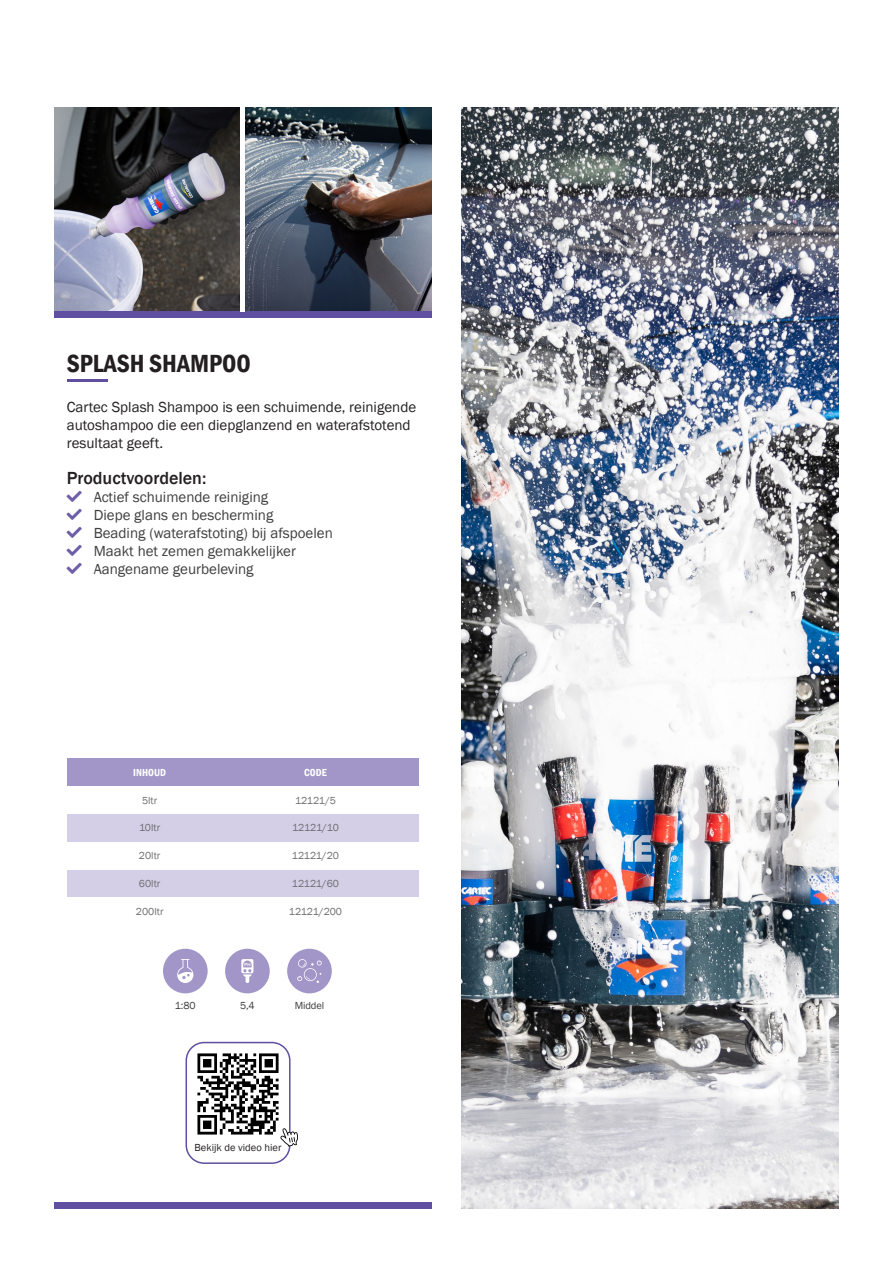
<style>
.page{position:relative;width:893px;height:1263px;background:#fff}
.page>*{position:absolute;margin:0;border:0;box-sizing:border-box;transform-origin:0 0}
.t1{font:600 condensed 25.5px "Franklin Gothic";color:#231f20}
.t2{font:500 18px "Franklin Gothic";color:#231f20}
.t3{font:15px "Franklin Gothic";color:#3e3e3f}
.t4{font:15px/18px "Franklin Gothic";color:#231f20}
.t5{font:10.5px "Franklin Gothic";color:#6c6d70}
.t6{font:10.5px "Franklin Gothic";color:#231f20}
.t7{font:10.5px "Franklin Gothic";letter-spacing:-.01em;color:#3e3e3f}
.t8{font:600 condensed 10.5px "Franklin Gothic";color:#fff}
.s1{color:#6d5ca7}
</style>
<div class="page">
<img style="left:54px;top:107px;width:186px;height:204px">
<img style="left:245px;top:107px;width:186px;height:204px">
<div style="left:54px;top:311px;width:377px;height:7px;background:#604fa0"></div>
<div style="left:54px;top:1202px;width:377px;height:7px;background:#604fa0"></div>
<hr style="left:67px;top:379px;width:41px;height:2px;background:#604fa0">
<div style="left:186px;top:1042px;width:105px;height:122px;border:2px solid #604fa0;border-radius:18px"></div>
<img style="left:190px;top:1046px;width:96px;height:89px">
<svg style="left:280px;top:1128px;width:18px;height:18px"></svg>
<div style="left:225px;top:949px;width:45px;height:44px;background:#a296c8;border-radius:50%"></div>
<svg style="left:241px;top:959px;width:12px;height:24px"></svg>
<div style="left:287px;top:949px;width:45px;height:44px;background:#a296c8;border-radius:50%"></div>
<svg style="left:297px;top:959px;width:25px;height:24px"></svg>
<div style="left:163px;top:949px;width:45px;height:44px;background:#a296c8;border-radius:50%"></div>
<svg style="left:177px;top:959px;width:16px;height:24px"></svg>
<img style="left:461px;top:107px;width:378px;height:1102px">
<div style="left:67px;top:758px;width:352px;height:28px;background:#a296c8"></div>
<div style="left:67px;top:814px;width:352px;height:28px;background:#d4cfe7"></div>
<div style="left:67px;top:869px;width:352px;height:28px;background:#d4cfe7"></div>
<h1 class="t1" style="left:67px;top:346px;width:186px">SPLASH SHAMPOO</h1>
<p class="t4" style="left:67px;top:398px;width:351px">Cartec Splash Shampoo is een schuimende, reinigende autoshampoo die een diepglanzend en waterafstotend resultaat geeft.</p>
<p class="t2" style="left:67px;top:466px;width:141px">Productvoordelen:</p>
<p class="t3" style="left:67px;top:487px;width:203px"><span class="s1">■</span> Actief schuimende reiniging</p>
<p class="t3" style="left:67px;top:505px;width:208px"><span class="s1">■</span> Diepe glans en bescherming</p>
<p class="t3" style="left:67px;top:523px;width:268px"><span class="s1">■</span> Beading (waterafstoting) bij afspoelen</p>
<p class="t3" style="left:67px;top:541px;width:231px"><span class="s1">■</span> Maakt het zemen gemakkelijker</p>
<p class="t3" style="left:67px;top:559px;width:188px"><span class="s1">■</span> Aangename geurbeleving</p>
<p class="t8" style="left:133px;top:766px;width:34px">INHOUD</p>
<p class="t8" style="left:304px;top:766px;width:24px">CODE</p>
<p class="t5" style="left:142px;top:793px;width:17px">5ltr</p>
<p class="t5" style="left:139px;top:821px;width:23px">10ltr</p>
<p class="t5" style="left:295px;top:793px;width:42px">12121/5</p>
<p class="t5" style="left:292px;top:821px;width:48px">12121/10</p>
<p class="t5" style="left:139px;top:849px;width:23px">20ltr</p>
<p class="t5" style="left:292px;top:849px;width:49px">12121/20</p>
<p class="t5" style="left:139px;top:877px;width:23px">60ltr</p>
<p class="t5" style="left:136px;top:905px;width:29px">200ltr</p>
<p class="t5" style="left:292px;top:877px;width:49px">12121/60</p>
<p class="t5" style="left:289px;top:905px;width:55px">12121/200</p>
<p class="t7" style="left:175px;top:999px;width:22px">1:80</p>
<p class="t7" style="left:240px;top:999px;width:16px">5,4</p>
<p class="t7" style="left:295px;top:999px;width:31px">Middel</p>
<p class="t6" style="left:195px;top:1141px;width:88px">Bekijk de video hier</p>
</div>
